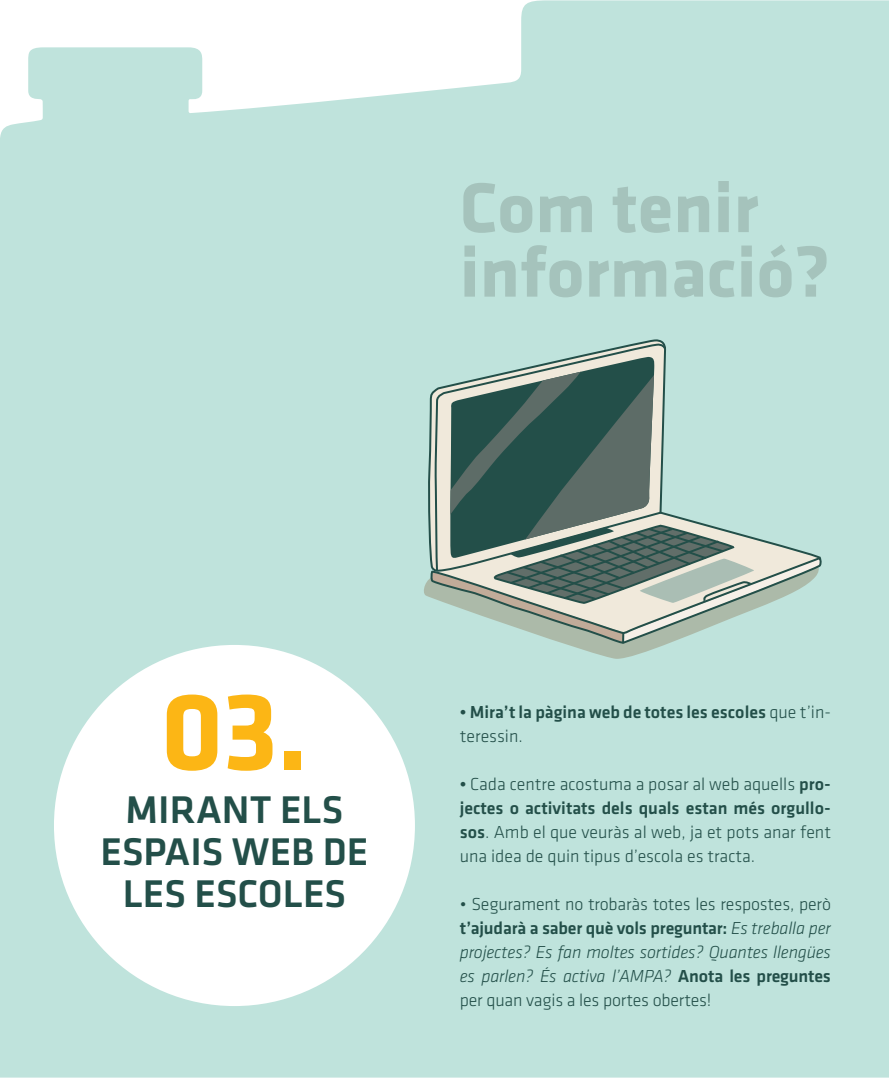
<style>
.page{position:relative;width:889px;height:1078px;background:#fff}
.page>*{position:absolute;margin:0;border:0;box-sizing:border-box;transform-origin:0 0}
.t1{font:700 114.4px "Klavika";color:#fcb615}
.t2{font:72.8px/64.4px "Klavika Bold TF";color:#a5c3bc}
.t3{font:500 40px/42px "Klavika";color:#234f49;text-align:center}
.t4{font:italic 300 18px/24px "Klavika";letter-spacing:-.01em;color:#234f49;text-align:justify}
.t5{font:300 18px/24px "Klavika";color:#234f49;text-align:justify}
.t6{font:500 18px/24px "Klavika";color:#234f49}
.s1{font-weight:300}
.s2{font-weight:500}
.s3{font-style:normal}
.s4{font-weight:500;font-style:normal}
</style>
<div class="page">
<div style="left:1px;top:0;width:888px;height:1077px;background:#bfe3dc"></div>
<div style="left:54px;top:644px;width:361px;height:361px;background:#fff;border-radius:50%"></div>
<div style="left:463px;top:181px;width:295px;height:52px;background:#bfe3dc"></div>
<div style="left:464px;top:244px;width:362px;height:53px;background:#bfe3dc"></div>
<svg style="left:421px;top:558px;width:401px;height:100px;background:#bcdcd4"></svg>
<svg style="left:427px;top:338px;width:240px;height:235px;background:#b6dad3"></svg>
<svg style="left:435px;top:343px;width:232px;height:20px;background:#bad6ce"></svg>
<svg style="left:450px;top:357px;width:205px;height:6px"></svg>
<svg style="left:429px;top:363px;width:395px;height:280px;background:#90a9a1"></svg>
<hr style="left:0;top:0;width:1px;height:1077px;background:#a9dbd1">
<h2 class="t2" style="left:460px;top:177px;width:371px">Com tenir informació?</h2>
<h1 class="t1" style="left:160px;top:669px;width:149px">03.</h1>
<h3 class="t3" style="left:100px;top:789px;width:269px">MIRANT ELS<br>ESPAIS WEb DE<br>LES ESCOLES</h3>
<p class="t6" style="left:460px;top:700px;width:373px">• Mira’t la pàgina web de totes les escoles <span class="s1">que t’in&shy;teressin.</span></p>
<p class="t5" style="left:460px;top:772px;width:373px"><span class="s2">•</span> Cada centre acostuma a posar al web aquells <span class="s2">pro&shy;jectes o activitats dels quals estan més orgullo&shy;sos</span>. Amb el que veuràs al web, ja et pots anar fent una idea de quin tipus d’escola es tracta.</p>
<p class="t4" style="left:460px;top:892px;width:373px"><span class="s3">• Segurament no trobaràs totes les respostes, però </span><span class="s4">t’ajudarà a saber què vols preguntar:</span> Es treballa per projectes? Es fan moltes sortides? Quantes llengües es parlen? És activa l’AMPA? <span class="s4">Anota les preguntes </span><span class="s3">per quan vagis a les portes obertes!</span></p>
</div>
